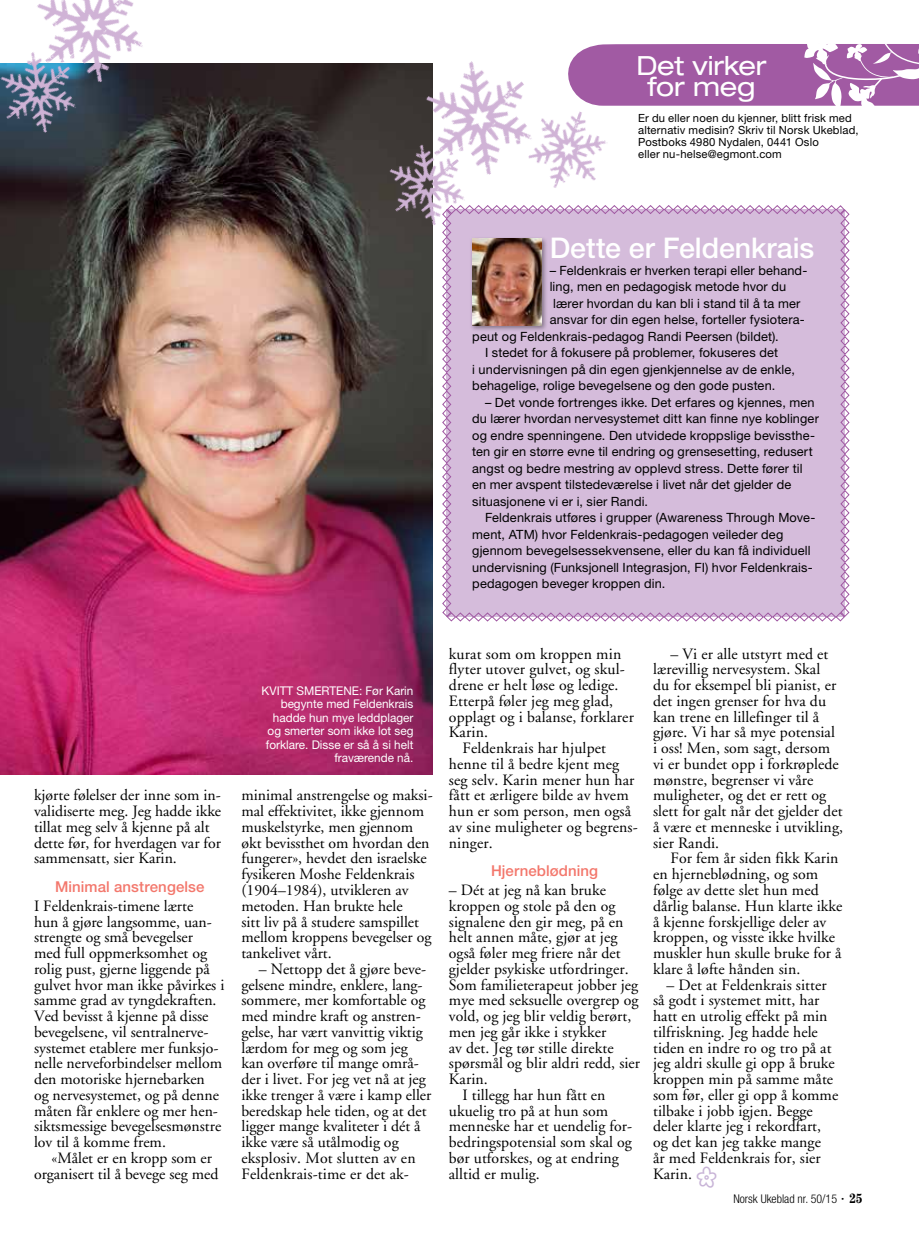
<style>
.page{position:relative;width:919px;height:1234px;background:#fff}
.page>*{position:absolute;margin:0;border:0;box-sizing:border-box;transform-origin:0 0}
.t1{font:500 28.5px "Helvetica Neue LT Std";color:#fff}
.t2{font:expanded 26.4px/21px "Helvetica Neue LT Std";letter-spacing:-.01em;color:#fff;text-align:center}
.t3{font:15.75px/15.8px "Adobe Garamond";letter-spacing:.005em;color:#000}
.t4{font:500 15px "Helvetica Neue LT Std";letter-spacing:.005em;color:#f3776c}
.t5{font:12.75px/16.5px "Helvetica Neue LT Std";letter-spacing:.01em;color:#000}
.t6{font:12px/13.5px "Helvetica Neue LT Std";color:#fff;text-align:right}
.t7{font:300 condensed 12px "Helvetica Neue LT Std";color:#000}
.t8{font:11.25px/12px "Helvetica Neue LT Std";letter-spacing:.015em;color:#000}
.s1{font-weight:500;font-size:13.5px}
.s2{font-family:"Century Std";font-weight:700;font-size:13.5px}
</style>
<div class="page">
<div style="left:442px;top:205px;width:407px;height:417px;background:#d5bcdb"></div>
<img style="left:0;top:64px;width:433px;height:710px">
<svg style="left:568px;top:44px;width:351px;height:62px"></svg>
<div style="left:469px;top:236px;width:79px;height:96px;background:#000;opacity:.4"></div>
<img style="left:472px;top:239px;width:69px;height:86px">
<img style="left:37px;top:0;width:128px;height:100px">
<img style="left:404px;top:61px;width:120px;height:114px">
<img style="left:0;top:40px;width:92px;height:106px">
<img style="left:374px;top:133px;width:106px;height:105px">
<img style="left:522px;top:101px;width:92px;height:87px">
<h2 class="t2" style="left:636px;top:55px;width:131px">Det virker for meg</h2>
<p class="t8" style="left:638px;top:111px;width:222px">Er du eller noen du kjenner, blitt frisk med alternativ medisin? Skriv til Norsk Ukeblad, Postboks 4980 Nydalen, 0441 Oslo<br>eller nu-helse@egmont.com</p>
<h1 class="t1" style="left:549px;top:231px;width:266px">Dette er Feldenkrais</h1>
<p class="t5" style="left:549px;top:261px;width:259px">– Feldenkrais er hverken terapi eller behand-</p>
<p class="t5" style="left:549px;top:278px;width:238px">ling, men en pedagogisk metode hvor du</p>
<p class="t5" style="left:553px;top:294px;width:248px">lærer hvordan du kan bli i stand til å ta mer</p>
<p class="t5" style="left:549px;top:311px;width:256px">ansvar for din egen helse, forteller fysiotera-</p>
<p class="t5" style="left:472px;top:327px;width:308px">peut og Feldenkrais-pedagog Randi Peersen (bildet).</p>
<p class="t5" style="left:485px;top:344px;width:294px">I stedet for å fokusere på problemer, fokuseres det</p>
<p class="t5" style="left:472px;top:360px;width:324px">i undervisningen på din egen gjenkjennelse av de enkle,</p>
<p class="t5" style="left:472px;top:377px;width:304px">behagelige, rolige bevegelsene og den gode pusten.</p>
<p class="t5" style="left:472px;top:393px;width:348px;text-indent:13px">– Det vonde fortrenges ikke. Det erfares og kjennes, men du lærer hvordan nervesystemet ditt kan finne nye koblinger og endre spenningene. Den utvidede kroppslige bevissthe&shy;ten gir en større evne til endring og grensesetting, redusert angst og bedre mestring av opplevd stress. Dette fører til en mer avspent tilstedeværelse i livet når det gjelder de situasjonene vi er i, sier Randi.</p>
<p class="t5" style="left:472px;top:509px;width:344px;text-indent:13px">Feldenkrais utføres i grupper (Awareness Through Move&shy;ment, ATM) hvor Feldenkrais-pedagogen veileder deg gjennom bevegelsessekvensene, eller du kan få individuell undervisning (Funksjonell Integrasjon, FI) hvor Feldenkrais&shy;pedagogen beveger kroppen din.</p>
<p class="t3" style="left:34px;top:787px;width:189px">kjørte følelser der inne som in&shy;validiserte meg. Jeg hadde ikke tillat meg selv å kjenne på alt dette før, for hverdagen var for sammensatt, sier Karin.</p>
<p class="t4" style="left:55px;top:877px;width:151px">Minimal anstrengelse</p>
<p class="t3" style="left:34px;top:898px;width:192px">I Feldenkrais-timene lærte<br>hun å gjøre langsomme, uan&shy;strengte og små bevegelser<br>med full oppmerksomhet og rolig pust, gjerne liggende på gulvet hvor man ikke påvirkes i samme grad av tyngdekraften.<br>Ved bevisst å kjenne på disse bevegelsene, vil sentralnerve&shy;systemet etablere mer funksjo&shy;nelle nerveforbindelser mellom den motoriske hjernebarken<br>og nervesystemet, og på denne måten får enklere og mer hen&shy;siktsmessige bevegelsesmønstre lov til å komme frem.</p>
<p class="t3" style="left:34px;top:1150px;width:186px;text-indent:17px">«Målet er en kropp som er organisert til å bevege seg med</p>
<p class="t6" style="left:261px;top:683px;width:153px">KVITT SMERTENE: Før Karin begynte med Feldenkrais hadde hun mye leddplager og smerter som ikke lot seg forklare. Disse er så å si helt fraværende nå.</p>
<p class="t3" style="left:241px;top:787px;width:193px">minimal anstrengelse og maksi&shy;mal effektivitet, ikke gjennom muskelstyrke, men gjennom økt bevissthet om hvordan den fungerer», hevdet den israelske fysikeren Moshe Feldenkrais (1904–1984), utvikleren av metoden. Han brukte hele<br>sitt liv på å studere samspillet mellom kroppens bevegelser og tankelivet vårt.</p>
<p class="t3" style="left:241px;top:961px;width:191px;text-indent:17px">– Nettopp det å gjøre beve&shy;gelsene mindre, enklere, lang&shy;sommere, mer komfortable og med mindre kraft og anstren&shy;gelse, har vært vanvittig viktig lærdom for meg og som jeg kan overføre til mange områ&shy;der i livet. For jeg vet nå at jeg ikke trenger å være i kamp eller beredskap hele tiden, og at det ligger mange kvaliteter i dét å ikke være så utålmodig og eksplosiv. Mot slutten av en<br>Feldenkrais-time er det ak-</p>
<p class="t3" style="left:449px;top:646px;width:174px">kurat som om kroppen min</p>
<p class="t3" style="left:449px;top:661px;width:177px">flyter utover gulvet, og skul-</p>
<p class="t3" style="left:449px;top:677px;width:171px">drene er helt løse og ledige.</p>
<p class="t3" style="left:449px;top:693px;width:166px">Etterpå føler jeg meg glad,</p>
<p class="t3" style="left:449px;top:709px;width:186px">opplagt og i balanse, forklarer</p>
<p class="t3" style="left:449px;top:724px;width:41px">Karin.</p>
<p class="t3" style="left:462px;top:740px;width:145px">Feldenkrais har hjulpet</p>
<p class="t3" style="left:449px;top:756px;width:172px">henne til å bedre kjent meg</p>
<p class="t3" style="left:449px;top:772px;width:187px">seg selv. Karin mener hun har</p>
<p class="t3" style="left:449px;top:787px;width:181px">fått et ærligere bilde av hvem</p>
<p class="t3" style="left:449px;top:803px;width:184px">hun er som person, men også</p>
<p class="t3" style="left:449px;top:819px;width:190px">av sine muligheter og begrens-</p>
<p class="t3" style="left:449px;top:835px;width:45px">ninger.</p>
<p class="t4" style="left:491px;top:861px;width:109px">Hjerneblødning</p>
<p class="t3" style="left:449px;top:882px;width:159px">– Dét at jeg nå kan bruke</p>
<p class="t3" style="left:449px;top:898px;width:168px">kroppen og stole på den og</p>
<p class="t3" style="left:449px;top:913px;width:176px">signalene den gir meg, på en</p>
<p class="t3" style="left:449px;top:929px;width:170px">helt annen måte, gjør at jeg</p>
<p class="t3" style="left:449px;top:945px;width:173px">også føler meg friere når det</p>
<p class="t3" style="left:449px;top:961px;width:181px">gjelder psykiske utfordringer.</p>
<p class="t3" style="left:449px;top:976px;width:191px">Som familieterapeut jobber jeg</p>
<p class="t3" style="left:449px;top:992px;width:191px">mye med seksuelle overgrep og</p>
<p class="t3" style="left:449px;top:1008px;width:184px">vold, og jeg blir veldig berørt,</p>
<p class="t3" style="left:449px;top:1024px;width:159px">men jeg går ikke i stykker</p>
<p class="t3" style="left:449px;top:1039px;width:166px">av det. Jeg tør stille direkte</p>
<p class="t3" style="left:449px;top:1055px;width:193px">spørsmål og blir aldri redd, sier</p>
<p class="t3" style="left:449px;top:1071px;width:40px">Karin.</p>
<p class="t3" style="left:462px;top:1087px;width:145px">I tillegg har hun fått en</p>
<p class="t3" style="left:449px;top:1102px;width:161px">ukuelig tro på at hun som</p>
<p class="t3" style="left:449px;top:1118px;width:185px">menneske har et uendelig for-</p>
<p class="t3" style="left:449px;top:1134px;width:184px">bedringspotensial som skal og</p>
<p class="t3" style="left:449px;top:1150px;width:171px">bør utforskes, og at endring</p>
<p class="t3" style="left:449px;top:1165px;width:92px">alltid er mulig.</p>
<p class="t3" style="left:653px;top:646px;width:191px;text-indent:18px">– Vi er alle utstyrt med et lærevillig nervesystem. Skal<br>du for eksempel bli pianist, er det ingen grenser for hva du kan trene en lillefinger til å gjøre. Vi har så mye potensial<br>i oss! Men, som sagt, dersom vi er bundet opp i forkrøplede mønstre, begrenser vi våre muligheter, og det er rett og slett for galt når det gjelder det å være et menneske i utvikling, sier Randi.</p>
<p class="t3" style="left:653px;top:850px;width:191px;text-indent:18px">For fem år siden fikk Karin en hjerneblødning, og som følge av dette slet hun med dårlig balanse. Hun klarte ikke å kjenne forskjellige deler av kroppen, og visste ikke hvilke muskler hun skulle bruke for å klare å løfte hånden sin.</p>
<p class="t3" style="left:653px;top:976px;width:187px;text-indent:13px">– Det at Feldenkrais sitter så godt i systemet mitt, har hatt en utrolig effekt på min tilfriskning. Jeg hadde hele tiden en indre ro og tro på at jeg aldri skulle gi opp å bruke kroppen min på samme måte som før, eller gi opp å komme tilbake i jobb igjen. Begge deler klarte jeg i rekordfart, og det kan jeg takke mange<br>år med Feldenkrais for, sier<br>Karin.</p>
<p class="t7" style="left:733px;top:1191px;width:131px">Norsk Ukeblad nr. 50/15 <span class="s1">∙</span> <span class="s2">25</span></p>
</div>
